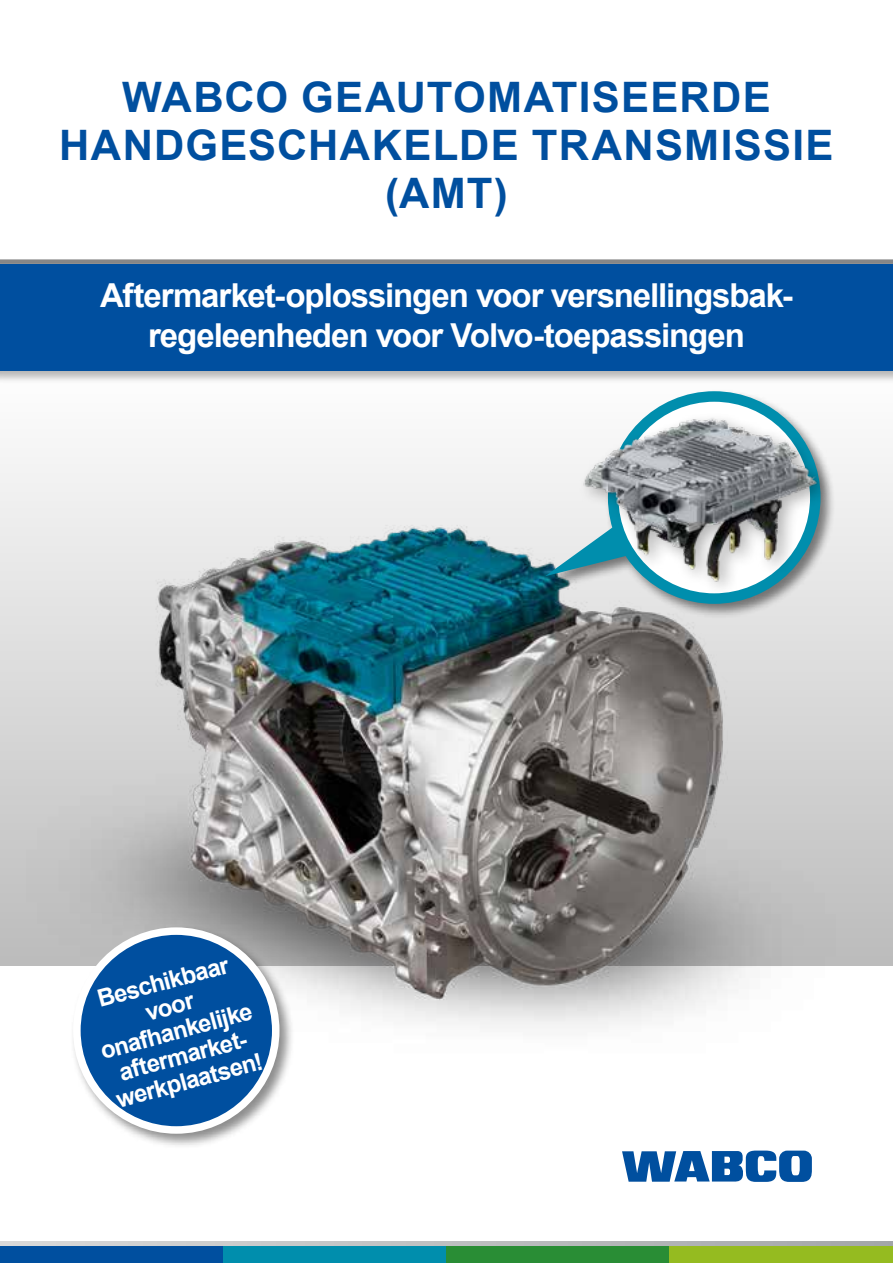
<style>
.page{position:relative;width:893px;height:1263px;background:#fff}
.page>*{position:absolute;margin:0;border:0;box-sizing:border-box;transform-origin:0 0}
.t1{font:700 42px/48px "Arial";letter-spacing:.03em;color:#004f9f;text-align:center}
.t2{font:700 33px/39.6px "Arial";letter-spacing:-.035em;color:#fff;text-align:center}
.t3{font:700 24px/25.5px "Arial";color:#fff;text-align:center}
</style>
<div class="page">
<div style="left:0;top:1246px;width:223px;height:17px;background:#004f9f"></div>
<div style="left:223px;top:1246px;width:223px;height:17px;background:#008ead"></div>
<div style="left:446px;top:1246px;width:224px;height:17px;background:#298d35"></div>
<div style="left:670px;top:1246px;width:223px;height:17px;background:#95bb20"></div>
<svg style="left:0;top:1242px;width:893px;height:4px"></svg>
<svg style="left:622px;top:1150px;width:190px;height:32px"></svg>
<div style="left:0;top:370px;width:893px;height:595px;background:linear-gradient(to bottom,#fefefe,#bcbcbc)"></div>
<div style="left:0;top:259px;width:893px;height:5px;background:#878787"></div>
<div style="left:0;top:262px;width:893px;height:122px;background:#000;opacity:.3"></div>
<div style="left:0;top:264px;width:893px;height:106px;background:#004f9f"></div>
<img style="left:15px;top:514px;width:820px;height:514px">
<div style="left:544px;top:388px;width:291px;height:231px;background:#000;opacity:.5"></div>
<div style="left:608px;top:391px;width:212px;height:213px;border:10px solid #008ead;border-radius:50%"></div>
<svg style="left:545px;top:524px;width:33px;height:52px"></svg>
<div style="left:578px;top:411px;width:257px;height:187px;background:#000;opacity:.3"></div>
<img style="left:581px;top:414px;width:239px;height:169px">
<div style="left:70px;top:924px;width:225px;height:225px;background:#000;opacity:.45"></div>
<div style="left:77px;top:931px;width:199px;height:199px;background:#004f9f;border-radius:50%"></div>
<div style="left:73px;top:927px;width:206px;height:207px;border:8px solid #fff;border-radius:50%"></div>
<p class="t1" style="left:59px;top:74px;width:776px">WABCO GEAUTOMATISEERDE<br>HANDGESCHAKELDE TRANSMISSIE (AMT)</p>
<p class="t2" style="left:100px;top:276px;width:694px">Aftermarket-oplossingen voor versnellingsbak&shy;regeleenheden voor Volvo-toepassingen</p>
<p class="t3" style="left:84px;top:990px;width:158px;rotate:-15deg">Beschikbaar voor onafhankelijke aftermarket&shy;werkplaatsen!</p>
</div>
